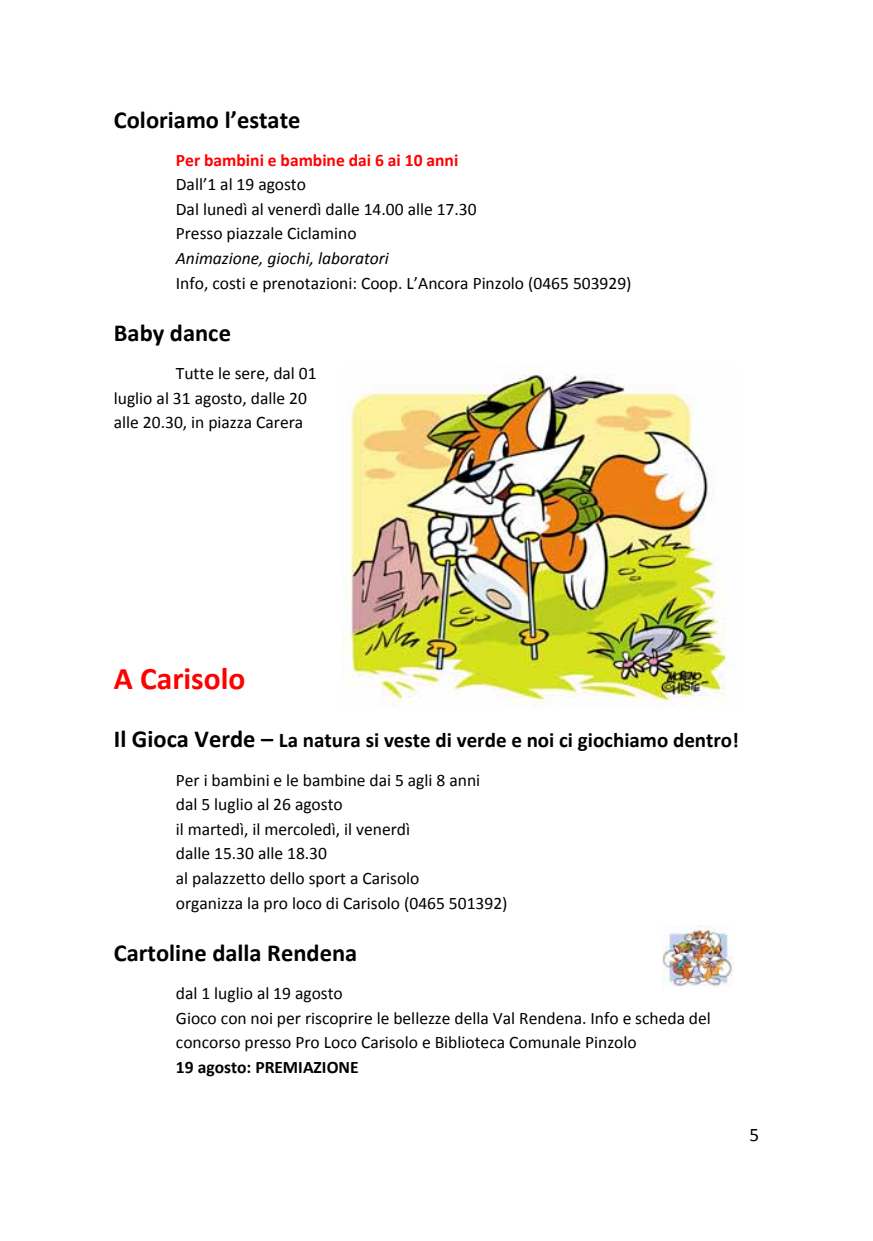
<style>
.page{position:relative;width:873px;height:1241px;background:#fff}
.page>*{position:absolute;margin:0;border:0;box-sizing:border-box;transform-origin:0 0}
.t1{font:700 31.5px "Calibri";color:#f00}
.t2{font:700 24.5px "Calibri";color:#000}
.t3{font:700 21px "Calibri";color:#000}
.t4{font:19.25px "Calibri";color:#000}
.t5{font:17.5px/24.5px "Calibri";color:#000}
.s1{font-weight:700;color:#f00}
.s2{font-style:italic}
.s3{font-size:24.5px}
.s4{font-weight:700}
</style>
<div class="page">
<img style="left:342px;top:366px;width:385px;height:340px">
<img style="left:662px;top:925px;width:71px;height:61px">
<p class="t2" style="left:114px;top:109px;width:188px">Coloriamo l’estate</p>
<p class="t5" style="left:176px;top:149px;width:457px"><span class="s1">Per bambini e bambine dai 6 ai 10 anni<br></span>Dall’1 al 19 agosto<br>Dal lunedì al venerdì dalle 14.00 alle 17.30<br>Presso piazzale Ciclamino<br><span class="s2">Animazione, giochi, laboratori<br></span>Info, costi e prenotazioni: Coop. L’Ancora Pinzolo (0465 503929)</p>
<p class="t2" style="left:114px;top:322px;width:119px">Baby dance</p>
<p class="t5" style="left:114px;top:362px;width:204px;text-indent:62px">Tutte le sere, dal 01 luglio al 31 agosto, dalle 20 alle 20.30, in piazza Carera</p>
<p class="t1" style="left:114px;top:665px;width:133px">A Carisolo</p>
<p class="t3" style="left:114px;top:731px;width:626px"><span class="s3">Il Gioca Verde –</span> La natura si veste di verde e noi ci giochiamo dentro!</p>
<p class="t5" style="left:176px;top:769px;width:333px">Per i bambini e le bambine dai 5 agli 8 anni<br>dal 5 luglio al 26 agosto<br>il martedì, il mercoledì, il venerdì<br>dalle 15.30 alle 18.30<br>al palazzetto dello sport a Carisolo<br>organizza la pro loco di Carisolo (0465 501392)</p>
<p class="t2" style="left:114px;top:942px;width:245px">Cartoline dalla Rendena</p>
<p class="t5" style="left:176px;top:982px;width:536px">dal 1 luglio al 19 agosto<br>Gioco con noi per riscoprire le bellezze della Val Rendena. Info e scheda del concorso presso Pro Loco Carisolo e Biblioteca Comunale Pinzolo<br><span class="s4">19 agosto: PREMIAZIONE</span></p>
<p class="t4" style="left:749px;top:1126px;width:11px">5</p>
</div>
